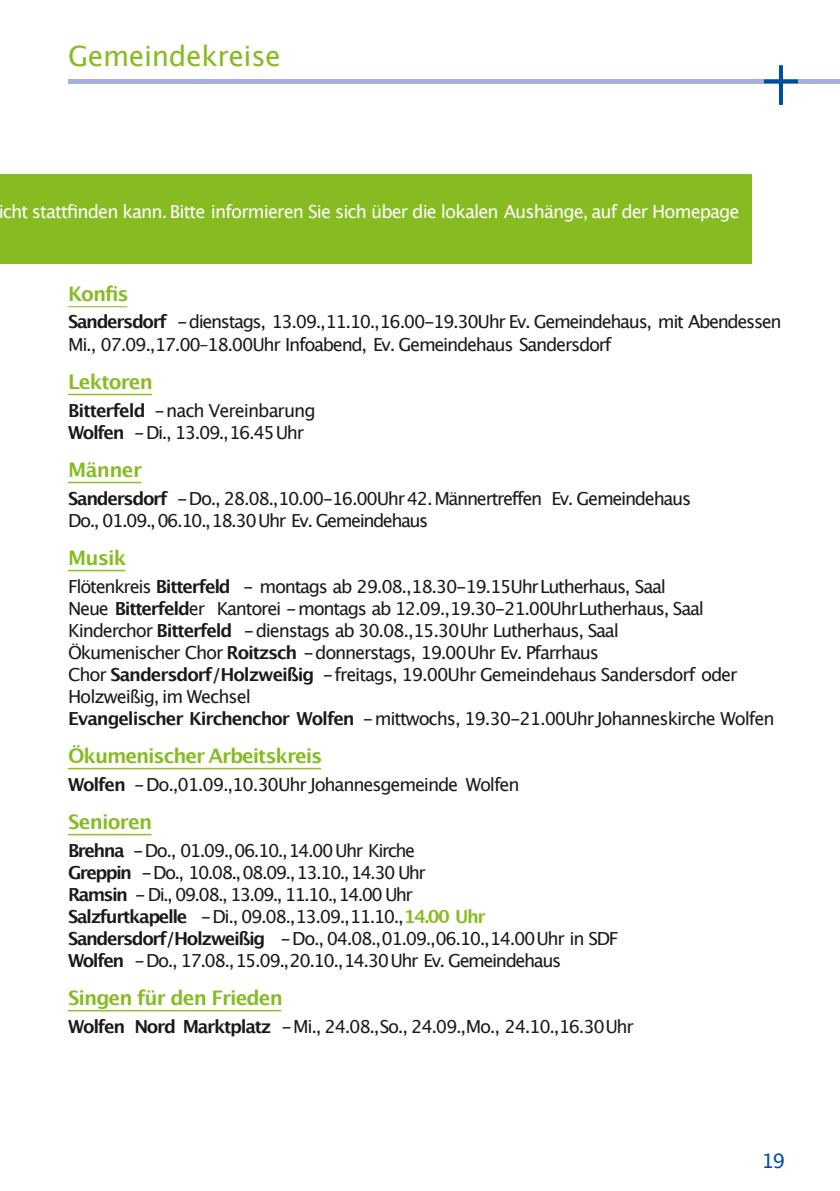
<style>
.page{position:relative;width:840px;height:1191px;background:#fff}
.page>*{position:absolute;margin:0;border:0;box-sizing:border-box;transform-origin:0 0}
.t1{font:28px "Lucida Grande";letter-spacing:-.015em;color:#86bc22}
.t2{font:700 20px "Lucida Grande";letter-spacing:-.05em;color:#86bc22}
.t3{font:20px "Lucida Grande";color:#004e9f}
.t4{font:18px/22px "Lucida Grande";letter-spacing:-.07em;color:#1a1a18}
.t5{font:18px "Lucida Grande";letter-spacing:-.05em;color:#fff}
.s1{font-weight:700}
.s2{font-weight:700;color:#86bc22}
</style>
<div class="page">
<hr style="left:68px;top:306px;width:59px;height:1px;background:#86bc22">
<hr style="left:68px;top:394px;width:84px;height:1px;background:#86bc22">
<hr style="left:68px;top:482px;width:73px;height:1px;background:#86bc22">
<hr style="left:68px;top:570px;width:57px;height:1px;background:#86bc22">
<hr style="left:68px;top:768px;width:253px;height:1px;background:#86bc22">
<hr style="left:68px;top:834px;width:83px;height:1px;background:#86bc22">
<hr style="left:68px;top:1010px;width:213px;height:1px;background:#86bc22">
<div style="left:0;top:174px;width:750px;height:90px;background:#86bc22"></div>
<hr style="left:68px;top:79px;width:771px;height:4px;background:#a5b0db">
<svg style="left:778px;top:65px;width:4px;height:40px"></svg>
<svg style="left:764px;top:79px;width:33px;height:4px"></svg>
<h1 class="t1" style="left:68px;top:44px;width:214px">Gemeindekreise</h1>
<p class="t5" style="left:-2px;top:204px;width:742px">icht stattfinden kann. Bitte informieren Sie sich über die lokalen Aushänge, auf der Homepage</p>
<p class="t2" style="left:68px;top:285px;width:62px">Konfis</p>
<p class="t4" style="left:68px;top:312px;width:714px"><span class="s1">Sandersdorf</span> -dienstags, 13.09.,11.10.,16.00-19.30Uhr Ev. Gemeindehaus, mit Abendessen<br>Mi., 07.09.,17.00–18.00Uhr Infoabend, Ev. Gemeindehaus Sandersdorf</p>
<p class="t2" style="left:68px;top:373px;width:86px">Lektoren</p>
<p class="t4" style="left:68px;top:400px;width:249px"><span class="s1">Bitterfeld</span> -nach Vereinbarung<br><span class="s1">Wolfen</span> -Di., 13.09.,16.45Uhr</p>
<p class="t2" style="left:68px;top:461px;width:76px">Männer</p>
<p class="t4" style="left:68px;top:488px;width:624px"><span class="s1">Sandersdorf</span> -Do., 28.08.,10.00-16.00Uhr 42. Männertreffen Ev. Gemeindehaus<br>Do., 01.09., 06.10.,18.30 Uhr Ev. Gemeindehaus</p>
<p class="t2" style="left:68px;top:549px;width:60px">Musik</p>
<p class="t4" style="left:68px;top:576px;width:707px">Flötenkreis <span class="s1">Bitterfeld</span> - montags ab 29.08.,18.30-19.15UhrLutherhaus, Saal<br>Neue <span class="s1">Bitterfeld</span>er Kantorei -montags ab 12.09.,19.30-21.00UhrLutherhaus, Saal Kinderchor <span class="s1">Bitterfeld</span> -dienstags ab 30.08.,15.30Uhr Lutherhaus, Saal<br>Ökumenischer Chor <span class="s1">Roitzsch</span> -donnerstags, 19.00Uhr Ev. Pfarrhaus<br>Chor <span class="s1">Sandersdorf/Holzweißig</span> -freitags, 19.00Uhr Gemeindehaus Sandersdorf oder Holzweißig, im Wechsel<br><span class="s1">Evangelischer Kirchenchor Wolfen</span> -mittwochs, 19.30-21.00Uhr Johanneskirche Wolfen</p>
<p class="t2" style="left:68px;top:747px;width:256px">Ökumenischer Arbeitskreis</p>
<p class="t4" style="left:68px;top:774px;width:452px"><span class="s1">Wolfen</span> -Do.,01.09.,10.30Uhr Johannesgemeinde Wolfen</p>
<p class="t2" style="left:68px;top:813px;width:86px">Senioren</p>
<p class="t4" style="left:68px;top:840px;width:551px"><span class="s1">Brehna</span> - Do., 01.09.,06.10.,14.00 Uhr Kirche<br><span class="s1">Greppin</span> - Do., 10.08., 08.09., 13.10., 14.30 Uhr<br><span class="s1">Ramsin</span> - Di., 09.08., 13.09., 11.10.,14.00 Uhr<br><span class="s1">Salzfurtkapelle</span> -Di., 09.08.,13.09.,11.10.,<span class="s2">14.00 Uhr </span><span class="s1">Sandersdorf/Holzweißig</span> -Do., 04.08.,01.09.,06.10.,14.00Uhr in SDF <span class="s1">Wolfen</span> - Do., 17.08.,15.09.,20.10.,14.30Uhr Ev. Gemeindehaus</p>
<p class="t2" style="left:68px;top:989px;width:216px">Singen für den Frieden</p>
<p class="t4" style="left:68px;top:1016px;width:567px"><span class="s1">Wolfen Nord Marktplatz</span> -Mi., 24.08.,So., 24.09.,Mo., 24.10.,16.30Uhr</p>
<p class="t3" style="left:761px;top:1152px;width:25px">19</p>
</div>
